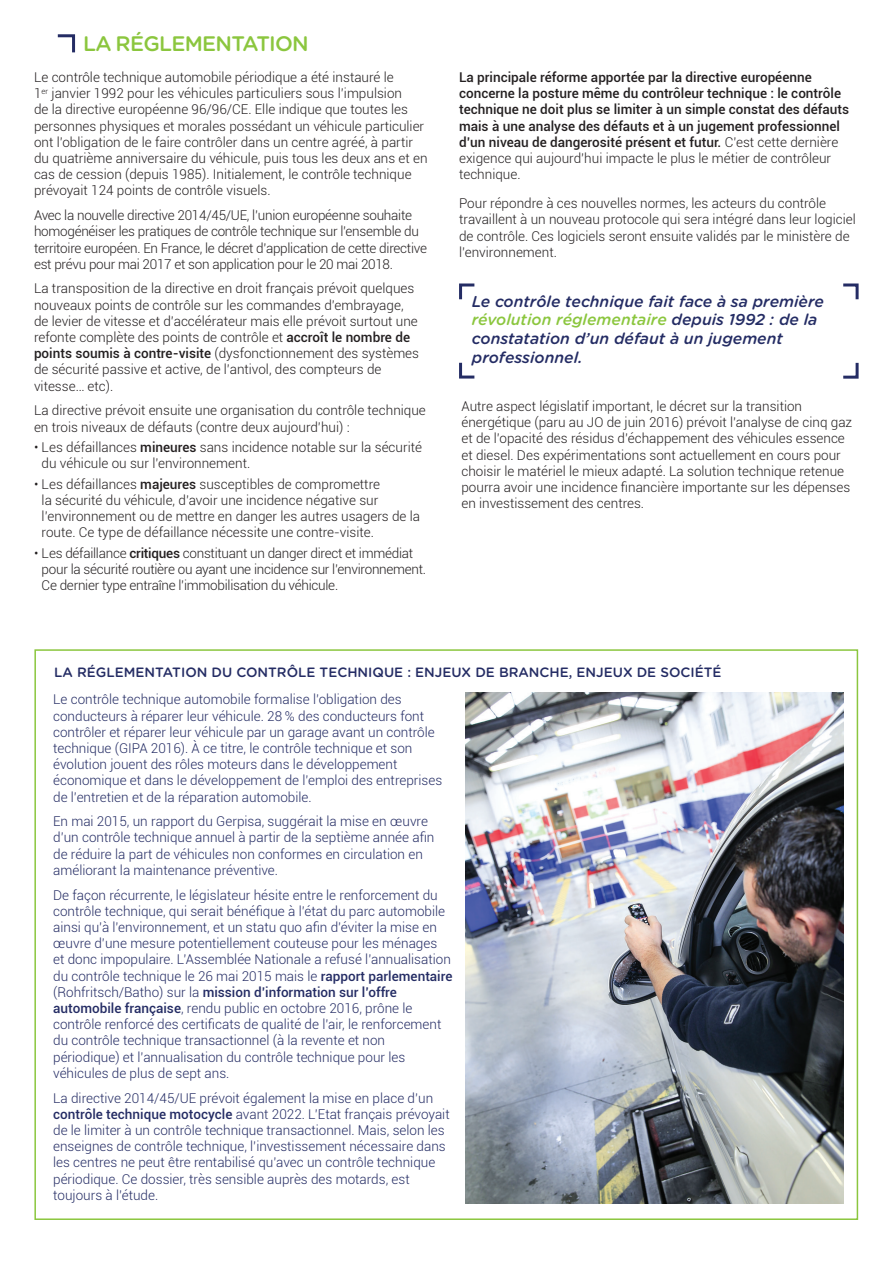
<style>
.page{position:relative;width:893px;height:1263px;background:#fff}
.page>*{position:absolute;margin:0;border:0;box-sizing:border-box;transform-origin:0 0}
.t1{font:500 21px "Gotham Rounded";letter-spacing:-.035em;color:#8bc63e}
.t2{font:italic 500 15.75px/18.9px "Gotham Rounded";color:#242c64}
.t3{font:300 13.5px/16.2px "Roboto";color:#231f20}
.t4{font:300 13.5px/16.2px "Roboto";color:#242c64}
.t5{font:300 13.5px/16.2px "Roboto";letter-spacing:-.02em;color:#231f20}
.t6{font:500 13.5px/16.2px "Roboto";color:#231f20}
.t7{font:500 13.5px "Gotham Rounded";color:#242c64}
.s1{font-weight:500}
.s2{font-weight:300}
.s3{color:#8bc63e}
</style>
<div class="page">
<svg style="left:57px;top:34px;width:19px;height:19px"></svg>
<svg style="left:843px;top:283px;width:16px;height:17px"></svg>
<svg style="left:843px;top:362px;width:16px;height:17px"></svg>
<svg style="left:459px;top:283px;width:16px;height:17px"></svg>
<svg style="left:459px;top:362px;width:16px;height:17px"></svg>
<img style="left:466px;top:692px;width:377px;height:511px">
<h1 class="t1" style="left:83px;top:29px;width:227px">LA RÉGLEMENTATION</h1>
<p class="t3" style="left:34px;top:69px;width:395px">Le contrôle technique automobile périodique a été instauré le<br>1<sup>er</sup> janvier 1992 pour les véhicules particuliers sous l’impulsion<br>de la directive européenne 96/96/CE. Elle indique que toutes les personnes physiques et morales possédant un véhicule particulier ont l’obligation de le faire contrôler dans un centre agréé, à partir du quatrième anniversaire du véhicule, puis tous les deux ans et en cas de cession (depuis 1985). Initialement, le contrôle technique prévoyait 124 points de contrôle visuels.</p>
<p class="t5" style="left:34px;top:207px;width:394px">Avec la nouvelle directive 2014/45/UE, l’union européenne souhaite homogénéiser les pratiques de contrôle technique sur l’ensemble du territoire européen. En France, le décret d’application de cette directive est prévu pour mai 2017 et son application pour le 20 mai 2018.</p>
<p class="t3" style="left:34px;top:280px;width:387px">La transposition de la directive en droit français prévoit quelques nouveaux points de contrôle sur les commandes d’embrayage, de levier de vitesse et d’accélérateur mais elle prévoit surtout une refonte complète des points de contrôle et <span class="s1">accroît le nombre de points soumis à contre-visite</span> (dysfonctionnement des systèmes de sécurité passive et active, de l’antivol, des compteurs de vitesse… etc).</p>
<p class="t3" style="left:34px;top:402px;width:393px">La directive prévoit ensuite une organisation du contrôle technique en trois niveaux de défauts (contre deux aujourd’hui) :</p>
<p class="t3" style="left:42px;top:439px;width:382px;text-indent:-8px">• Les défaillances <span class="s1">mineures</span> sans incidence notable sur la sécurité du véhicule ou sur l’environnement.</p>
<p class="t3" style="left:42px;top:475px;width:380px;text-indent:-8px">• Les défaillances <span class="s1">majeures</span> susceptibles de compromettre<br>la sécurité du véhicule, d’avoir une incidence négative sur l’environnement ou de mettre en danger les autres usagers de la route. Ce type de défaillance nécessite une contre-visite.</p>
<p class="t5" style="left:42px;top:544px;width:386px;text-indent:-8px">• Les défaillance <span class="s1">critiques</span> constituant un danger direct et immédiat pour la sécurité routière ou ayant une incidence sur l’environnement.<br>Ce dernier type entraîne l’immobilisation du véhicule.</p>
<p class="t6" style="left:459px;top:69px;width:392px">La principale réforme apportée par la directive européenne concerne la posture même du contrôleur technique : le contrôle technique ne doit plus se limiter à un simple constat des défauts mais à une analyse des défauts et à un jugement professionnel d’un niveau de dangerosité présent et futur. <span class="s2">C’est cette dernière exigence qui aujourd’hui impacte le plus le métier de contrôleur technique.</span></p>
<p class="t3" style="left:459px;top:195px;width:398px">Pour répondre à ces nouvelles normes, les acteurs du contrôle travaillent à un nouveau protocole qui sera intégré dans leur logiciel de contrôle. Ces logiciels seront ensuite validés par le ministère de l’environnement.</p>
<p class="t2" style="left:472px;top:291px;width:354px">Le contrôle technique fait face à sa première <span class="s3">révolution réglementaire</span> depuis 1992 : de la constatation d’un défaut à un jugement professionnel.</p>
<p class="t3" style="left:461px;top:398px;width:392px">Autre aspect législatif important, le décret sur la transition énergétique (paru au JO de juin 2016) prévoit l’analyse de cinq gaz et de l’opacité des résidus d’échappement des véhicules essence et diesel. Des expérimentations sont actuellement en cours pour choisir le matériel le mieux adapté. La solution technique retenue pourra avoir une incidence financière importante sur les dépenses en investissement des centres.</p>
<p class="t7" style="left:54px;top:663px;width:669px">LA RÉGLEMENTATION DU CONTRÔLE TECHNIQUE : ENJEUX DE BRANCHE, ENJEUX DE SOCIÉTÉ</p>
<p class="t4" style="left:53px;top:691px;width:391px">Le contrôle technique automobile formalise l’obligation des conducteurs à réparer leur véhicule. 28 % des conducteurs font contrôler et réparer leur véhicule par un garage avant un contrôle technique (GIPA 2016). À ce titre, le contrôle technique et son évolution jouent des rôles moteurs dans le développement économique et dans le développement de l’emploi des entreprises de l’entretien et de la réparation automobile.</p>
<p class="t4" style="left:53px;top:813px;width:383px">En mai 2015, un rapport du Gerpisa, suggérait la mise en œuvre d’un contrôle technique annuel à partir de la septième année afin de réduire la part de véhicules non conformes en circulation en améliorant la maintenance préventive.</p>
<p class="t4" style="left:53px;top:886px;width:401px">De façon récurrente, le législateur hésite entre le renforcement du contrôle technique, qui serait bénéfique à l’état du parc automobile ainsi qu’à l’environnement, et un statu quo afin d’éviter la mise en œuvre d’une mesure potentiellement couteuse pour les ménages<br>et donc impopulaire. L’Assemblée Nationale a refusé l’annualisation du contrôle technique le 26 mai 2015 mais le <span class="s1">rapport parlementaire </span>(Rohfritsch/Batho) sur la <span class="s1">mission d’information sur l’offre automobile française</span>, rendu public en octobre 2016, prône le contrôle renforcé des certificats de qualité de l’air, le renforcement du contrôle technique transactionnel (à la revente et non périodique) et l’annualisation du contrôle technique pour les véhicules de plus de sept ans.</p>
<p class="t4" style="left:53px;top:1089px;width:398px">La directive 2014/45/UE prévoit également la mise en place d’un <span class="s1">contrôle technique motocycle</span> avant 2022. L’Etat français prévoyait de le limiter à un contrôle technique transactionnel. Mais, selon les enseignes de contrôle technique, l’investissement nécessaire dans les centres ne peut être rentabilisé qu’avec un contrôle technique périodique. Ce dossier, très sensible auprès des motards, est toujours à l’étude.</p>
</div>
